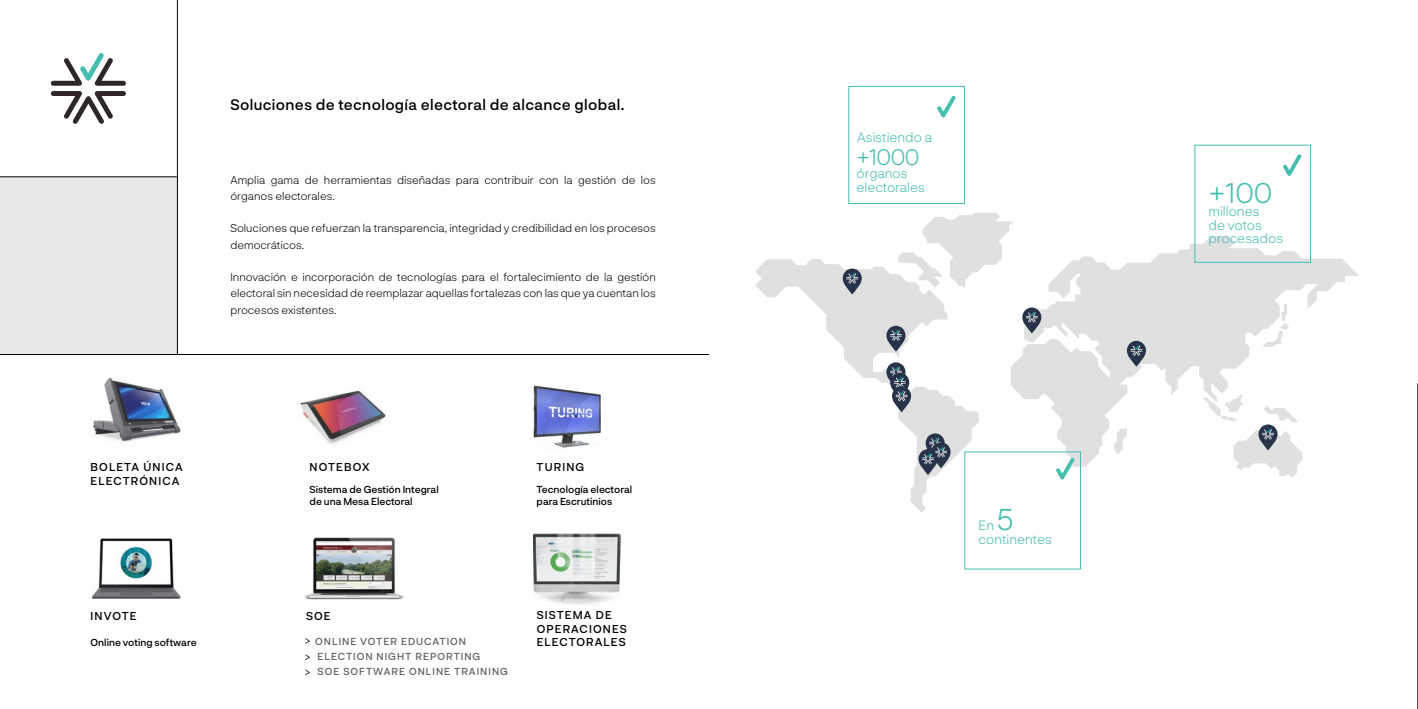
<style>
.page{position:relative;width:1418px;height:709px;background:#fff}
.page>*{position:absolute;margin:0;border:0;box-sizing:border-box;transform-origin:0 0}
.t1{font:300 28.5px "Neurial Grotesk";color:#44beae}
.t2{font:300 22.5px "Neurial Grotesk";color:#44beae}
.t3{font:500 15px "Neurial Grotesk";letter-spacing:.025em;color:#000}
.t4{font:300 13.5px/13.5px "Neurial Grotesk";color:#44beae}
.t5{font:300 11.25px/16.2px "Neurial Grotesk";color:#000}
.t6{font:500 11.25px/13.5px "Neurial Grotesk";letter-spacing:.1em;color:#000}
.t7{font:500 10px/12px "Neurial Grotesk";color:#000}
.t8{font:500 10px/15px "Neurial Grotesk";letter-spacing:.1em;color:#636466}
.s1{font-size:30px}
</style>
<div class="page">
<div style="left:0;top:177px;width:177px;height:177px;background:#e8e9ea"></div>
<img style="left:93px;top:377px;width:88px;height:65px">
<img style="left:300px;top:391px;width:86px;height:54px">
<img style="left:533px;top:385px;width:68px;height:63px">
<img style="left:533px;top:533px;width:89px;height:72px">
<hr style="left:0;top:177px;width:177px;height:1px;background:#000">
<hr style="left:177px;top:0;width:1px;height:354px;background:#000">
<svg style="left:305px;top:638px;width:5px;height:5px"></svg>
<svg style="left:305px;top:654px;width:5px;height:6px"></svg>
<svg style="left:305px;top:669px;width:5px;height:6px"></svg>
<hr style="left:0;top:354px;width:709px;height:1px;background:#000">
<svg style="left:1147px;top:236px;width:211px;height:159px;fill:#e0e0e0"></svg>
<svg style="left:1262px;top:304px;width:27px;height:43px"></svg>
<svg style="left:1202px;top:394px;width:100px;height:84px"></svg>
<img style="left:305px;top:537px;width:99px;height:63px">
<svg style="left:51px;top:53px;width:75px;height:71px"></svg>
<hr style="left:1417px;top:383px;width:1px;height:326px;background:#000">
<svg style="left:1283px;top:154px;width:18px;height:22px"></svg>
<svg style="left:755px;top:213px;width:392px;height:299px"></svg>
<svg style="left:937px;top:96px;width:18px;height:21px"></svg>
<div style="left:848px;top:86px;width:116px;height:118px;border:1px solid #44beae"></div>
<img style="left:91px;top:538px;width:90px;height:61px">
<h3 class="t3" style="left:230px;top:94px;width:395px">Soluciones de tecnología electoral de alcance global.</h3>
<p class="t5" style="left:230px;top:171px;width:427px">Amplia gama de herramientas diseñadas para contribuir con la gestión de los órganos electorales.</p>
<p class="t5" style="left:230px;top:220px;width:427px">Soluciones que refuerzan la transparencia, integridad y credibilidad en los procesos democráticos.</p>
<p class="t5" style="left:230px;top:268px;width:427px;text-align:justify">Innovación e incorporación de tecnologías para el fortalecimiento de la gestión electoral sin necesidad de reemplazar aquellas fortalezas con las que ya cuentan los procesos existentes.</p>
<p class="t6" style="left:91px;top:460px;width:93px">BOLETA ÚNICA<br>ELECTRÓNICA</p>
<p class="t6" style="left:309px;top:460px;width:61px">NOTEBOX</p>
<p class="t7" style="left:309px;top:482px;width:131px">Sistema de Gestión Integral de una Mesa Electoral</p>
<p class="t6" style="left:536px;top:460px;width:49px">TURING</p>
<p class="t7" style="left:536px;top:482px;width:97px">Tecnología electoral para Escrutinios</p>
<p class="t6" style="left:91px;top:609px;width:47px">INVOTE</p>
<p class="t7" style="left:91px;top:635px;width:108px">Online voting software</p>
<p class="t6" style="left:306px;top:609px;width:26px">SOE</p>
<p class="t8" style="left:315px;top:634px;width:194px">ONLINE VOTER EDUCATION<br>ELECTION NIGHT REPORTING<br>SOE SOFTWARE ONLINE TRAINING</p>
<p class="t6" style="left:536px;top:608px;width:92px">SISTEMA DE<br>OPERACIONES<br>ELECTORALES</p>
<p class="t4" style="left:857px;top:130px;width:76px">Asistiendo a</p>
<h2 class="t2" style="left:856px;top:142px;width:64px">+1000</h2>
<p class="t4" style="left:856px;top:166px;width:70px">órganos electorales</p>
<p class="t4" style="left:978px;top:518px;width:75px">En <span class="s1">5 </span>continentes</p>
<h1 class="t1" style="left:1208px;top:173px;width:65px">+100</h1>
<p class="t4" style="left:1208px;top:204px;width:76px">millones<br>de votos procesados</p>
</div>
